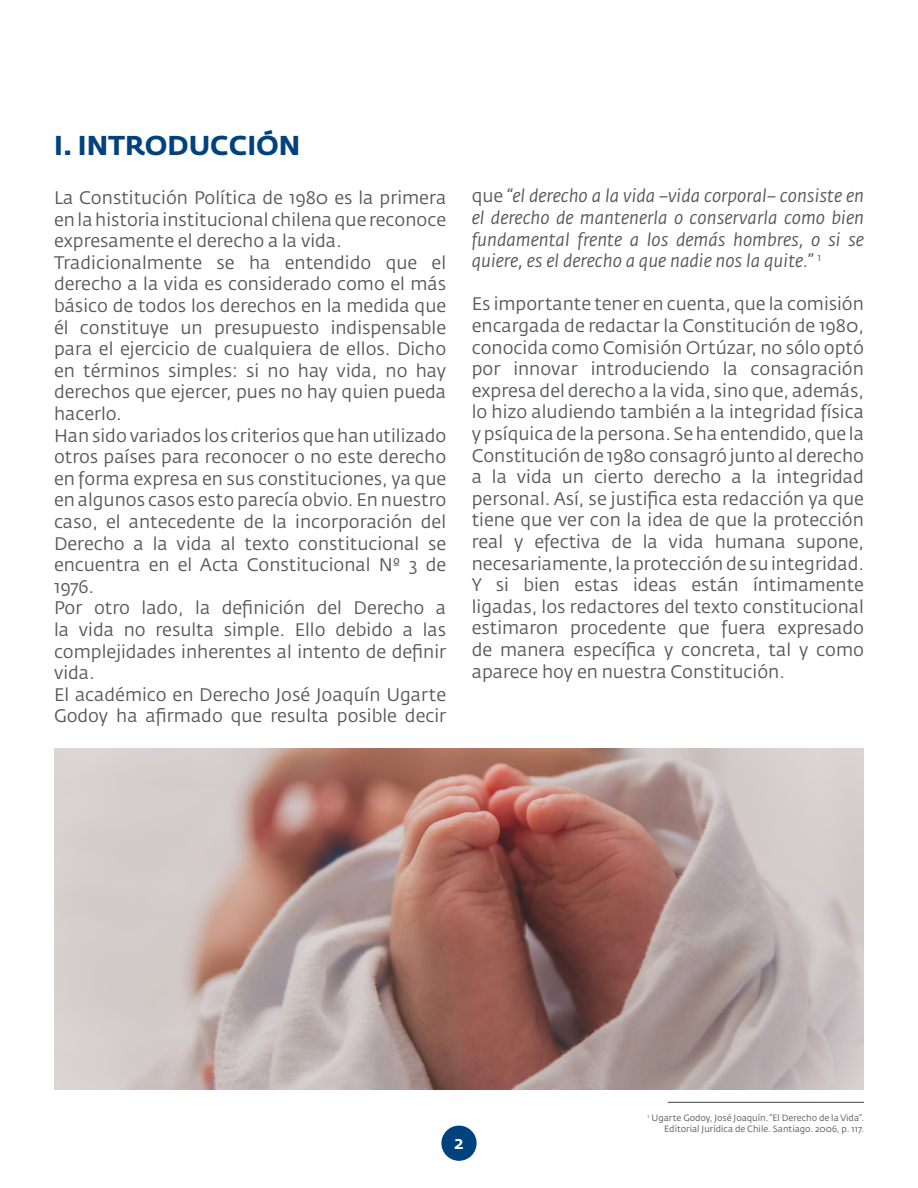
<style>
.page{position:relative;width:918px;height:1188px;background:#fff}
.page>*{position:absolute;margin:0;border:0;box-sizing:border-box;transform-origin:0 0}
.t1{font:700 27px "Fedra Sans Std";color:#00427d}
.texto{font:18px/21.6px "Fedra Sans Std";color:#57585a;text-align:justify}
.texto-2{font:italic 18px/21.6px "Fedra Sans Std";color:#57585a;text-align:justify}
.t2{font:500 18px "Fedra Sans Std";color:#fff}
.t3{font:9px "Fedra Sans Std";color:#57585a}
.s1{font-style:normal}
</style>
<div class="page">
<div style="left:441px;top:1126px;width:36px;height:35px;background:#00427d;border-radius:50%"></div>
<hr style="left:668px;top:1102px;width:196px;height:1px;background:#57585a">
<img style="left:54px;top:749px;width:810px;height:340px">
<p class="t1" style="left:54px;top:129px;width:248px">I. INTRODUCCIÓN</p>
<p class="texto" style="left:54px;top:187px;width:394px">La Constitución Política de 1980 es la primera en la historia institucional chilena que reconoce expresamente el derecho a la vida.</p>
<p class="texto" style="left:54px;top:252px;width:394px">Tradicionalmente se ha entendido que el derecho a la vida es considerado como el más básico de todos los derechos en la medida que él constituye un presupuesto indispensable para el ejercicio de cualquiera de ellos. Dicho en términos simples: si no hay vida, no hay derechos que ejercer, pues no hay quien pueda hacerlo.</p>
<p class="texto" style="left:54px;top:425px;width:394px">Han sido variados los criterios que han utilizado otros países para reconocer o no este derecho en forma expresa en sus constituciones, ya que en algunos casos esto parecía obvio. En nuestro caso, el antecedente de la incorporación del Derecho a la vida al texto constitucional se encuentra en el Acta Constitucional Nº 3 de 1976.</p>
<p class="texto" style="left:54px;top:597px;width:394px">Por otro lado, la definición del Derecho a la vida no resulta simple. Ello debido a las complejidades inherentes al intento de definir vida.</p>
<p class="texto" style="left:54px;top:684px;width:394px">El académico en Derecho José Joaquín Ugarte<br>Godoy ha afirmado que resulta posible decir</p>
<p class="texto-2" style="left:472px;top:185px;width:394px"><span class="s1">que</span> “el derecho a la vida –vida corporal– consiste en el derecho de mantenerla o conservarla como bien fundamental frente a los demás hombres, o si se quiere, es el derecho a que nadie nos la quite.” <sup>1</sup></p>
<p class="texto" style="left:472px;top:293px;width:394px">Es importante tener en cuenta, que la comisión encargada de redactar la Constitución de 1980, conocida como Comisión Ortúzar, no sólo optó por innovar introduciendo la consagración expresa del derecho a la vida, sino que, además, lo hizo aludiendo también a la integridad física y psíquica de la persona. Se ha entendido, que la Constitución de 1980 consagró junto al derecho a la vida un cierto derecho a la integridad personal. Así, se justifica esta redacción ya que tiene que ver con la idea de que la protección real y efectiva de la vida humana supone, necesariamente, la protección de su integridad.<br>Y si bien estas ideas están íntimamente ligadas, los redactores del texto constitucional estimaron procedente que fuera expresado de manera específica y concreta, tal y como aparece hoy en nuestra Constitución.</p>
<p class="t2" style="left:454px;top:1131px;width:11px">2</p>
<p class="t3" style="left:648px;top:1113px;width:218px"><sup>1</sup> Ugarte Godoy, José Joaquín. “El Derecho de la Vida”.</p>
<p class="t3" style="left:664px;top:1123px;width:201px">Editorial Jurídica de Chile. Santiago. 2006, p. 117.</p>
</div>
